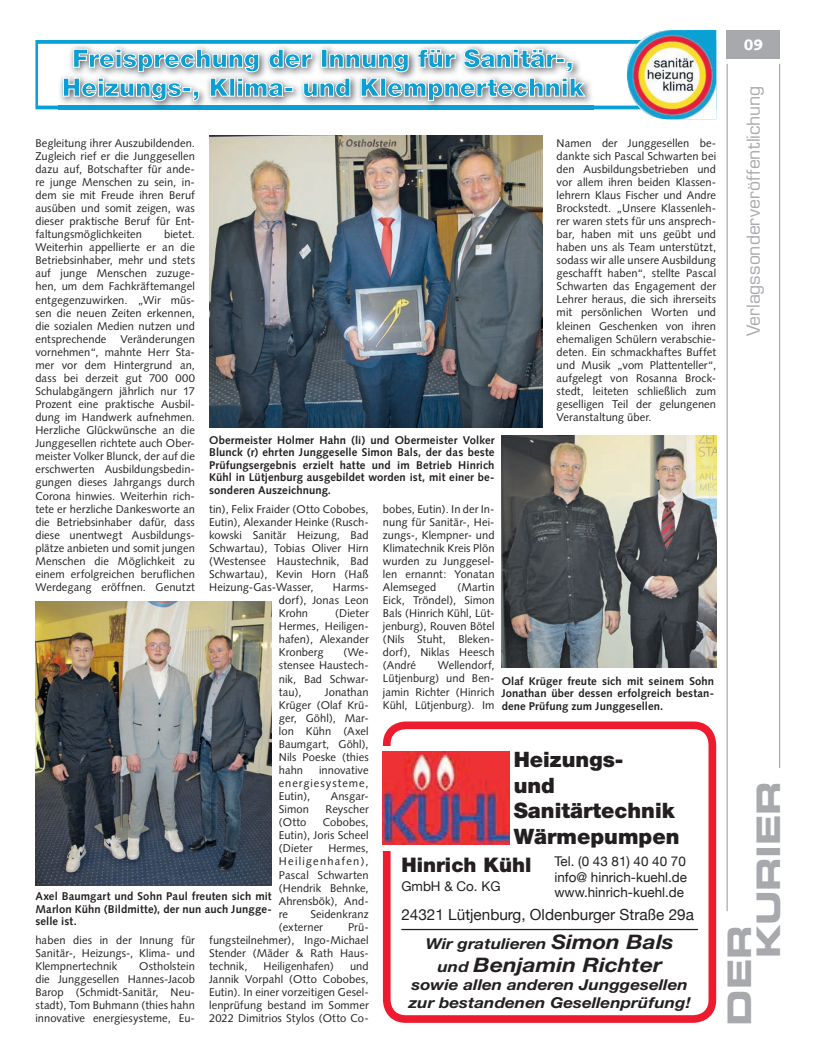
<style>
.page{position:relative;width:819px;height:1053px;background:#fff}
.page>*{position:absolute;margin:0;border:0;box-sizing:border-box;transform-origin:0 0}
.t1{font:32.5px/28.9px "Eurostile LT Std Bold Ex 2";letter-spacing:-.01em;color:#a8a9ad}
.t2{font:900 25.12px/28.9px "Helvetica Neue";color:#0aa0d5;text-align:center}
.t3{font:900 21.25px/25.5px "Helvetica Neue";color:#231f20}
.t4{font:900 20.12px "Helvetica Neue";color:#231f20}
.t5{font:italic 700 20px "Helvetica Neue";color:#231f20;scale:1.14 1}
.t6{font:17.5px "Eurostile LT Std";color:#a8a9ad}
.t7{font:15.38px "Helvetica Neue";color:#231f20}
.t8{font:italic 700 15px/18px "Helvetica Neue";color:#231f20;scale:1.14 1}
.t9{font:900 15px "Syntax LT Std";color:#fff}
.t10{font:13.38px/15.4px "Helvetica Neue";color:#231f20;text-align:justify}
.t11{font:11.25px/13px "Syntax";letter-spacing:.005em;color:#231f20;text-align:justify}
.t12{font:700 11.25px/12.5px "Syntax LT Std";letter-spacing:.01em;color:#231f20;text-align:justify}
.s1{font-size:20px}
.s2{font-size:15px}
</style>
<div class="page">
<hr style="left:726px;top:64px;width:1px;height:847px;background:#939598">
<hr style="left:779px;top:64px;width:1px;height:703px;background:#939598">
<div style="left:726px;top:30px;width:54px;height:29px;background:#a8a9ad"></div>
<div style="left:383px;top:721px;width:333px;height:301px;border:8px solid #ee1a2e;border-radius:19px"></div>
<div style="left:383px;top:745px;width:13px;height:105px;background:#fff"></div>
<img style="left:383px;top:751px;width:126px;height:93px">
<hr style="left:401px;top:928px;width:296px;height:2px;background:#231f20">
<svg style="left:35px;top:40px;width:592px;height:69px"></svg>
<img style="left:58px;top:44px;width:535px;height:66px">
<hr style="left:58px;top:106px;width:535px;height:3px;background:#0aa0d5">
<svg style="left:73px;top:49px;width:186px;height:23px"></svg>
<svg style="left:268px;top:49px;width:44px;height:19px"></svg>
<div style="left:321px;top:49px;width:6px;height:19px;border:1px solid #fff"></div>
<svg style="left:329px;top:53px;width:80px;height:19px;background:#bcbdbf"></svg>
<svg style="left:417px;top:49px;width:39px;height:19px"></svg>
<svg style="left:463px;top:48px;width:94px;height:20px"></svg>
<div style="left:556px;top:58px;width:8px;height:5px;border:1px solid #fff"></div>
<svg style="left:566px;top:62px;width:6px;height:10px"></svg>
<svg style="left:63px;top:78px;width:119px;height:23px"></svg>
<div style="left:182px;top:87px;width:9px;height:5px;border:1px solid #fff"></div>
<svg style="left:193px;top:91px;width:6px;height:10px"></svg>
<svg style="left:210px;top:78px;width:20px;height:19px"></svg>
<div style="left:229px;top:78px;width:6px;height:18px;border:1px solid #fff"></div>
<svg style="left:237px;top:78px;width:47px;height:19px"></svg>
<div style="left:284px;top:87px;width:9px;height:5px;border:1px solid #fff"></div>
<svg style="left:303px;top:78px;width:47px;height:19px"></svg>
<svg style="left:360px;top:78px;width:21px;height:19px"></svg>
<div style="left:380px;top:78px;width:6px;height:18px;border:1px solid #fff"></div>
<svg style="left:387px;top:78px;width:198px;height:23px"></svg>
<img style="left:627px;top:30px;width:89px;height:89px">
<img style="left:209px;top:136px;width:333px;height:291px">
<img style="left:501px;top:435px;width:215px;height:232px">
<img style="left:35px;top:601px;width:237px;height:284px">
<p class="t2" style="left:62px;top:44px;width:523px">Freisprechung der Innung für Sanitär-,<br>Heizungs-, Klima- und Klempnertechnik</p>
<p class="t11" style="left:35px;top:136px;width:161px">Begleitung ihrer Auszubildenden.<br>Zugleich rief er die Junggesellen dazu auf, Botschafter für ande&shy;re junge Menschen zu sein, in&shy;dem sie mit Freude ihren Beruf ausüben und somit zeigen, was dieser praktische Beruf für Ent&shy;faltungsmöglichkeiten</p>
<p class="t11" style="left:556px;top:136px;width:161px">Namen der Junggesellen be&shy;dankte sich Pascal Schwarten bei den Ausbildungsbetrieben und vor allem ihren beiden Klassen&shy;lehrern Klaus Fischer und Andre Brockstedt. „Unsere Klassenleh&shy;rer waren stets für uns ansprech&shy;bar, haben mit uns geübt und haben uns als Team unterstützt, sodass wir alle unsere Ausbildung geschafft haben“, stellte Pascal Schwarten das Engagement der Lehrer heraus, die sich ihrerseits mit persönlichen Worten und kleinen Geschenken von ihren ehemaligen Schülern verabschie&shy;deten. Ein schmackhaftes Buffet und Musik „vom Plattenteller“, aufgelegt von Rosanna Brock&shy;stedt, leiteten schließlich zum geselligen Teil der gelungenen Veranstaltung über.</p>
<p class="t11" style="left:35px;top:228px;width:161px;text-indent:129px">bietet.<br>Weiterhin appellierte er an die Betriebsinhaber, mehr und stets auf junge Menschen zuzuge&shy;hen, um dem Fachkräftemangel entgegenzuwirken. „Wir müs&shy;sen die neuen Zeiten erkennen, die sozialen Medien nutzen und entsprechende Veränderungen vornehmen“, mahnte Herr Sta&shy;mer vor dem Hintergrund an, dass bei derzeit gut 700 000<br>Schulabgängern jährlich nur 17<br>Prozent eine praktische Ausbil&shy;dung im Handwerk aufnehmen.<br>Herzliche Glückwünsche an die Junggesellen richtete auch Ober&shy;meister Volker Blunck, der auf die erschwerten Ausbildungsbedin&shy;gungen dieses Jahrgangs durch Corona hinwies. Weiterhin rich&shy;tete er herzliche Dankesworte an die Betriebsinhaber dafür, dass diese unentwegt Ausbildungs&shy;plätze anbieten und somit jungen Menschen die Möglichkeit zu einem erfolgreichen beruflichen Werdegang eröffnen. Genutzt</p>
<p class="t12" style="left:209px;top:433px;width:287px">Obermeister Holmer Hahn (li) und Obermeister Volker Blunck (r) ehrten Junggeselle Simon Bals, der das beste Prüfungsergebnis erzielt hatte und im Betrieb Hinrich Kühl in Lütjenburg ausgebildet worden ist, mit einer be&shy;sonderen Auszeichnung.</p>
<p class="t11" style="left:383px;top:502px;width:113px">bobes, Eutin). In der In&shy;nung für Sanitär-, Hei&shy;zungs-, Klempner- und Klimatechnik Kreis Plön wurden zu Junggesel&shy;len ernannt: Yonatan Alemseged</p>
<p class="t11" style="left:209px;top:502px;width:161px">tin), Felix Fraider (Otto Cobobes, Eutin), Alexander Heinke (Rusch&shy;kowski Sanitär Heizung, Bad Schwartau), Tobias Oliver Hirn (Westensee Haustechnik, Bad Schwartau), Kevin Horn (Haß Heizung-Gas-Wasser,</p>
<p class="t11" style="left:383px;top:580px;width:113px;text-indent:74px">(Martin Eick, Tröndel), Simon Bals (Hinrich Kühl, Lüt&shy;jenburg), Rouven Bötel (Nils Stuht, Bleken&shy;dorf), Niklas Heesch (André</p>
<p class="t11" style="left:279px;top:580px;width:91px;text-indent:54px">Harms&shy;dorf), Jonas Leon Krohn</p>
<p class="t11" style="left:279px;top:606px;width:91px;text-indent:56px">(Dieter Hermes, Heiligen&shy;hafen), Alexander Kronberg</p>
<p class="t11" style="left:279px;top:646px;width:91px;text-indent:65px">(We&shy;stensee Haustech&shy;nik, Bad Schwar&shy;tau),</p>
<p class="t11" style="left:383px;top:659px;width:113px;text-indent:55px">Wellendorf, Lütjenburg) und Ben&shy;jamin Richter (Hinrich Kühl, Lütjenburg). Im</p>
<p class="t12" style="left:501px;top:674px;width:214px">Olaf Krüger freute sich mit seinem Sohn Jonathan über dessen erfolgreich bestan&shy;dene Prüfung zum Junggesellen.</p>
<p class="t11" style="left:279px;top:685px;width:91px;text-indent:46px">Jonathan Krüger (Olaf Krü&shy;ger, Göhl), Mar&shy;lon Kühn (Axel Baumgart, Göhl), Nils Poeske (thies hahn</p>
<p class="t3" style="left:513px;top:746px;width:167px">Heizungs-<br>und<br>Sanitärtechnik<br>Wärmepumpen</p>
<p class="t11" style="left:279px;top:763px;width:91px;text-indent:40px">innovative energiesysteme, Eutin),</p>
<p class="t11" style="left:331px;top:789px;width:39px">Ansgar-</p>
<p class="t11" style="left:279px;top:802px;width:32px">Simon</p>
<p class="t11" style="left:325px;top:802px;width:45px">Reyscher</p>
<p class="t11" style="left:279px;top:815px;width:29px">(Otto</p>
<p class="t11" style="left:279px;top:815px;width:91px;text-indent:44px">Cobobes, Eutin), Joris Scheel (Dieter</p>
<p class="t11" style="left:279px;top:841px;width:91px;text-indent:50px">Hermes, Heiligenhafen), Pascal Schwarten (Hendrik Behnke, Ahrensbök), And&shy;re</p>
<p class="t10" style="left:554px;top:854px;width:134px">Tel. (0 43 81) 40 40 70 info@ hinrich-kuehl.de www.hinrich-kuehl.de</p>
<p class="t8" style="left:426px;top:934px;width:219px">Wir gratulieren <span class="s1">Simon Bals</span></p>
<p class="t5" style="left:437px;top:952px;width:198px"><span class="s2">und</span> Benjamin Richter</p>
<p class="t8" style="left:408px;top:974px;width:249px">sowie allen anderen Junggesellen zur bestandenen Gesellenprüfung!</p>
<p class="t4" style="left:401px;top:852px;width:132px">Hinrich Kühl</p>
<p class="t10" style="left:401px;top:879px;width:101px">GmbH &amp; Co. KG</p>
<p class="t7" style="left:401px;top:903px;width:294px">24321 Lütjenburg, Oldenburger Straße 29a</p>
<p class="t12" style="left:35px;top:890px;width:238px">Axel Baumgart und Sohn Paul freuten sich mit Marlon Kühn (Bildmitte), der nun auch Jungge&shy;selle ist.</p>
<p class="t11" style="left:279px;top:907px;width:91px;text-indent:32px">Seidenkranz (externer</p>
<p class="t11" style="left:209px;top:920px;width:161px;text-indent:139px">Prü&shy;fungsteilnehmer), Ingo-Michael Stender (Mäder &amp; Rath Haus&shy;technik,</p>
<p class="t11" style="left:35px;top:933px;width:161px">haben dies in der Innung für Sanitär-, Heizungs-, Klima- und Klempnertechnik</p>
<p class="t11" style="left:263px;top:959px;width:72px">Heiligenhafen)</p>
<p class="t11" style="left:209px;top:959px;width:161px;text-indent:141px">und Jannik Vorpahl (Otto Cobobes, Eutin). In einer vorzeitigen Gesel&shy;lenprüfung bestand im Sommer 2022 Dimitrios Stylos (Otto Co-</p>
<p class="t11" style="left:35px;top:959px;width:161px;text-indent:104px">Ostholstein die Junggesellen Hannes-Jacob Barop (Schmidt-Sanitär, Neu&shy;stadt), Tom Buhmann (thies hahn innovative energiesysteme, Eu-</p>
<p class="t9" style="left:743px;top:36px;width:21px">09</p>
<p class="t6" style="left:743px;top:336px;width:252px;rotate:-90deg">Verlagssonderveröffentlichung</p>
<p class="t1" style="left:724px;top:958px;width:179px;text-indent:-67px;rotate:-90deg">DER<br>KURIER</p>
</div>
